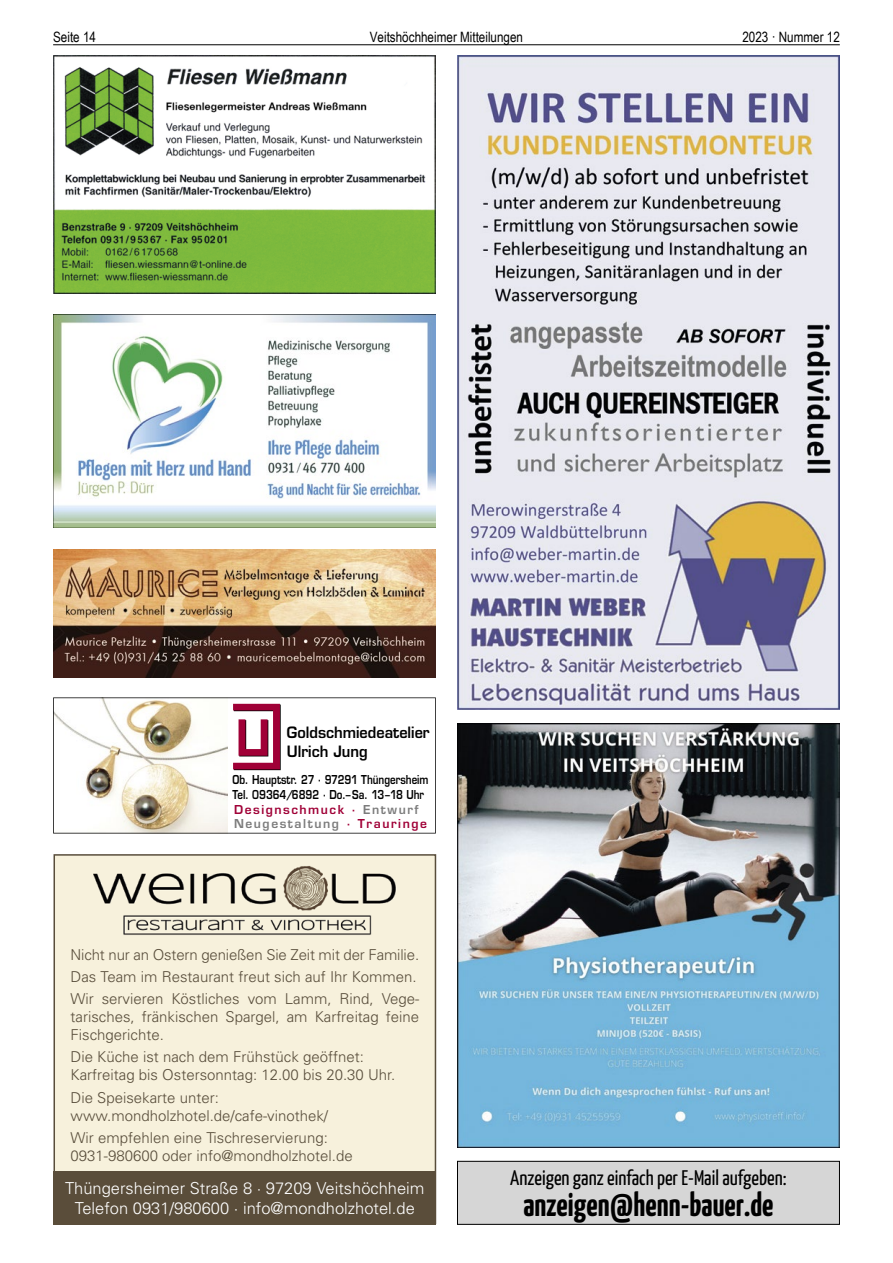
<style>
.page{position:relative;width:893px;height:1263px;background:#fff}
.page>*{position:absolute;margin:0;border:0;box-sizing:border-box;transform-origin:0 0}
.t1{font:700 33px "Yanone Kaffeesatz";color:#000}
.t2{font:21px "Yanone Kaffeesatz";color:#000}
.t3{font:300 16.5px/19.8px "Univers";color:#fff;text-align:center}
.t4{font:600 15.3px/18.3px "Eurostile";color:#000;scale:.95 1}
.t5{font:300 15px/18px "Univers";color:#584d3b}
.t6{font:14.25px "Arial Narrow";color:#000}
.t7{font:600 12px/14.5px "Eurostile";letter-spacing:.015em;color:#000;scale:.81 1}
.s1{color:#a00037}
.s2{color:#7c7c7c}
</style>
<div class="page">
<hr style="left:53px;top:44px;width:787px;height:1px;background:#000">
<img style="left:54px;top:550px;width:382px;height:127px">
<img style="left:53px;top:55px;width:383px;height:239px">
<svg style="left:53px;top:697px;width:383px;height:136px"></svg>
<img style="left:53px;top:315px;width:383px;height:212px">
<img style="left:457px;top:55px;width:383px;height:655px">
<img style="left:457px;top:723px;width:383px;height:425px">
<div style="left:54px;top:855px;width:381px;height:368px;background:#f7f1dc"></div>
<div style="left:54px;top:854px;width:382px;height:370px;border:2px solid #584d3b"></div>
<img style="left:93px;top:866px;width:303px;height:69px">
<div style="left:54px;top:1171px;width:382px;height:53px;background:#5a4d3a"></div>
<div style="left:457px;top:1161px;width:382px;height:63px;background:#d6d6d6"></div>
<div style="left:457px;top:1161px;width:383px;height:64px;border:1px solid #000"></div>
<p class="t6" style="left:53px;top:27px;width:44px">Seite 14</p>
<p class="t6" style="left:370px;top:27px;width:155px">Veitshöchheimer Mitteilungen</p>
<p class="t6" style="left:742px;top:27px;width:99px">2023 · Nummer 12</p>
<p class="t4" style="left:287px;top:723px;width:152px">Goldschmiedeatelier<br>Ulrich Jung</p>
<p class="t7" style="left:233px;top:773px;width:243px">Ob. Hauptstr. 27 · 97291 Thüngersheim<br>Tel. 09364/6892 · Do.–Sa. 13–18 Uhr<br><span class="s1">Designschmuck ·</span> <span class="s2">Entwurf<br>Neugestaltung</span> <span class="s1">· Trauringe</span></p>
<p class="t5" style="left:71px;top:943px;width:350px;line-height:22.2px">Nicht nur an Ostern genießen Sie Zeit mit der Familie.<br>Das Team im Restaurant freut sich auf Ihr Kommen.<br>Wir servieren Köstliches vom Lamm, Rind, Vege-</p>
<p class="t5" style="left:71px;top:1008px;width:350px">tarisches, fränkischen Spargel, am Karfreitag feine<br>Fischgerichte.</p>
<p class="t5" style="left:71px;top:1048px;width:326px">Die Küche ist nach dem Frühstück geöffnet:<br>Karfreitag bis Ostersonntag: 12.00 bis 20.30 Uhr.</p>
<p class="t5" style="left:71px;top:1088px;width:259px">Die Speisekarte unter: www.mondholzhotel.de/cafe-vinothek/</p>
<p class="t5" style="left:71px;top:1128px;width:284px">Wir empfehlen eine Tischreservierung:<br>0931-980600 oder info@mondholzhotel.de</p>
<p class="t3" style="left:65px;top:1178px;width:361px">Thüngersheimer Straße 8 · 97209 Veitshöchheim<br>Telefon 0931/980600 · info@mondholzhotel.de</p>
<h2 class="t2" style="left:510px;top:1162px;width:278px">Anzeigen ganz einfach per E-Mail aufgeben:</h2>
<h1 class="t1" style="left:523px;top:1181px;width:252px">anzeigen@henn-bauer.de</h1>
</div>
